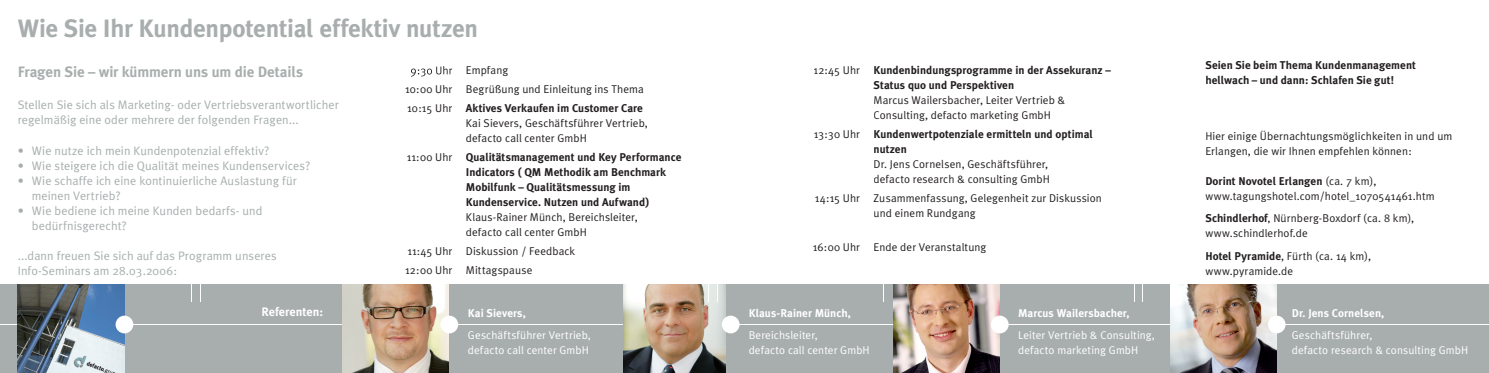
<style>
.page{position:relative;width:1489px;height:373px;background:#fff}
.page>*{position:absolute;margin:0;border:0;box-sizing:border-box;transform-origin:0 0}
.t1{font:700 25px "Meta Plus";letter-spacing:-.01em;color:#a8aeae}
.t2{font:700 15px "Meta Plus";letter-spacing:-.01em;color:#a8aeae}
.t3{font:12.25px/15px "Meta Plus Normal";letter-spacing:.005em;color:#a8aeae}
.t4{font:700 12.25px "Meta Plus";color:#fff}
.t5{font:11.25px/15px "Meta Plus Normal";letter-spacing:.01em;color:#231f20}
.t6{font:700 11.25px/15px "Meta Plus";letter-spacing:.005em;color:#231f20}
.t7{font:11.25px/15px "Meta Plus Normal";letter-spacing:.01em;color:#fff}
.t8{font:700 11.25px "Meta Plus";letter-spacing:.005em;color:#fff}
.s1{font-family:"Meta Plus Normal";font-weight:400}
.s2{font-family:"Meta Plus";font-weight:700}
</style>
<div class="page">
<div style="left:0;top:283px;width:1488px;height:89px;background:#a8aeae"></div>
<hr style="left:0;top:323px;width:1488px;height:1px;background:#fff">
<svg style="left:883px;top:283px;width:1px;height:18px"></svg>
<svg style="left:191px;top:283px;width:1px;height:18px"></svg>
<svg style="left:200px;top:283px;width:1px;height:18px"></svg>
<svg style="left:1134px;top:283px;width:1px;height:18px"></svg>
<svg style="left:1142px;top:283px;width:1px;height:18px"></svg>
<img style="left:18px;top:283px;width:106px;height:89px">
<div style="left:116px;top:315px;width:17px;height:18px;background:#fff;border-radius:50%"></div>
<img style="left:1169px;top:283px;width:107px;height:89px">
<div style="left:1267px;top:315px;width:18px;height:18px;background:#fff;border-radius:50%"></div>
<img style="left:624px;top:283px;width:101px;height:89px">
<div style="left:721px;top:315px;width:18px;height:18px;background:#fff;border-radius:50%"></div>
<img style="left:893px;top:283px;width:106px;height:89px">
<div style="left:990px;top:315px;width:18px;height:18px;background:#fff;border-radius:50%"></div>
<img style="left:342px;top:283px;width:107px;height:89px">
<div style="left:440px;top:315px;width:18px;height:18px;background:#fff;border-radius:50%"></div>
<svg style="left:411px;top:66px;width:41px;height:10px"></svg>
<svg style="left:717px;top:283px;width:1px;height:18px"></svg>
<svg style="left:708px;top:283px;width:1px;height:18px"></svg>
<h1 class="t1" style="left:18px;top:14px;width:462px">Wie Sie Ihr Kundenpotential effektiv nutzen</h1>
<h2 class="t2" style="left:18px;top:62px;width:287px">Fragen Sie – wir kümmern uns um die Details</h2>
<p class="t3" style="left:18px;top:97px;width:322px">Stellen Sie sich als Marketing- oder Vertriebsverantwortlicher regelmäßig eine oder mehrere der folgenden Fragen...</p>
<p class="t3" style="left:18px;top:142px;width:253px">• Wie nutze ich mein Kundenpotenzial effektiv?</p>
<p class="t3" style="left:18px;top:157px;width:294px">• Wie steigere ich die Qualität meines Kundenservices?</p>
<p class="t3" style="left:32px;top:172px;width:266px;text-indent:-14px">• Wie schaffe ich eine kontinuierliche Auslastung für meinen Vertrieb?</p>
<p class="t3" style="left:32px;top:202px;width:232px;text-indent:-14px">• Wie bediene ich meine Kunden bedarfs- und bedürfnisgerecht?</p>
<p class="t3" style="left:18px;top:247px;width:260px">...dann freuen Sie sich auf das Programm unseres<br>Info-Seminars am 28.03.2006:</p>
<p class="t5" style="left:405px;top:61px;width:240px;line-height:18.9px;text-indent:61px">Empfang<br>10:00 Uhr Begrüßung und Einleitung ins Thema<br>10:15 Uhr</p>
<p class="t6" style="left:466px;top:101px;width:179px">Aktives Verkaufen im Customer Care</p>
<p class="t5" style="left:466px;top:115px;width:184px">Kai Sievers, Geschäftsführer Vertrieb, defacto call center GmbH</p>
<p class="t5" style="left:407px;top:149px;width:47px">11:00 Uhr</p>
<p class="t6" style="left:466px;top:149px;width:217px">Qualitätsmanagement und Key Performance Indicators ( QM Methodik am Benchmark Mobilfunk – Qualitätsmessung im Kundenservice. Nutzen und Aufwand)</p>
<p class="t5" style="left:466px;top:209px;width:173px">Klaus-Rainer Münch, Bereichsleiter, defacto call center GmbH</p>
<p class="t5" style="left:405px;top:241px;width:171px;line-height:18.9px">11:45 Uhr Diskussion / Feedback<br>12:00 Uhr Mittagspause</p>
<p class="t4" style="left:261px;top:304px;width:63px">Referenten:</p>
<p class="t8" style="left:468px;top:305px;width:59px">Kai Sievers,</p>
<p class="t7" style="left:468px;top:326px;width:124px">Geschäftsführer Vertrieb, defacto call center GmbH</p>
<p class="t5" style="left:813px;top:63px;width:48px">12:45 Uhr</p>
<p class="t6" style="left:873px;top:63px;width:239px">Kundenbindungsprogramme in der Assekuranz –<br>Status quo und Perspektiven</p>
<p class="t5" style="left:873px;top:92px;width:193px">Marcus Wailersbacher, Leiter Vertrieb &amp;<br>Consulting, defacto marketing GmbH</p>
<p class="t5" style="left:813px;top:126px;width:48px">13:30 Uhr</p>
<p class="t6" style="left:873px;top:126px;width:221px">Kundenwertpotenziale ermitteln und optimal nutzen</p>
<p class="t5" style="left:873px;top:156px;width:178px">Dr. Jens Cornelsen, Geschäftsführer, defacto research &amp; consulting GmbH</p>
<p class="t5" style="left:814px;top:190px;width:47px">14:15 Uhr</p>
<p class="t5" style="left:873px;top:190px;width:230px">Zusammenfassung, Gelegenheit zur Diskussion und einem Rundgang</p>
<p class="t5" style="left:812px;top:239px;width:175px">16:00 Uhr Ende der Veranstaltung</p>
<p class="t8" style="left:748px;top:305px;width:104px">Klaus-Rainer Münch,</p>
<p class="t7" style="left:748px;top:326px;width:123px">Bereichsleiter,<br>defacto call center GmbH</p>
<p class="t8" style="left:1018px;top:305px;width:113px">Marcus Wailersbacher,</p>
<p class="t7" style="left:1018px;top:326px;width:138px">Leiter Vertrieb &amp; Consulting, defacto marketing GmbH</p>
<p class="t6" style="left:1205px;top:58px;width:212px">Seien Sie beim Thema Kundenmanagement hellwach – und dann: Schlafen Sie gut!</p>
<p class="t5" style="left:1205px;top:128px;width:248px">Hier einige Übernachtungsmöglichkeiten in und um<br>Erlangen, die wir Ihnen empfehlen können:</p>
<p class="t6" style="left:1205px;top:173px;width:172px">Dorint Novotel Erlangen <span class="s1">(ca. 7 km),</span></p>
<p class="t5" style="left:1205px;top:184px;width:231px;line-height:22.5px">www.tagungshotel.com/hotel_1070541461.htm<br><span class="s2">Schindlerhof</span>, Nürnberg-Boxdorf (ca. 8 km),</p>
<p class="t5" style="left:1205px;top:221px;width:167px;line-height:22.5px">www.schindlerhof.de<br><span class="s2">Hotel Pyramide</span>, Fürth (ca. 14 km),</p>
<p class="t5" style="left:1205px;top:263px;width:89px">www.pyramide.de</p>
<p class="t8" style="left:1291px;top:305px;width:94px">Dr. Jens Cornelsen,</p>
<p class="t7" style="left:1291px;top:326px;width:178px">Geschäftsführer,<br>defacto research &amp; consulting GmbH</p>
</div>
